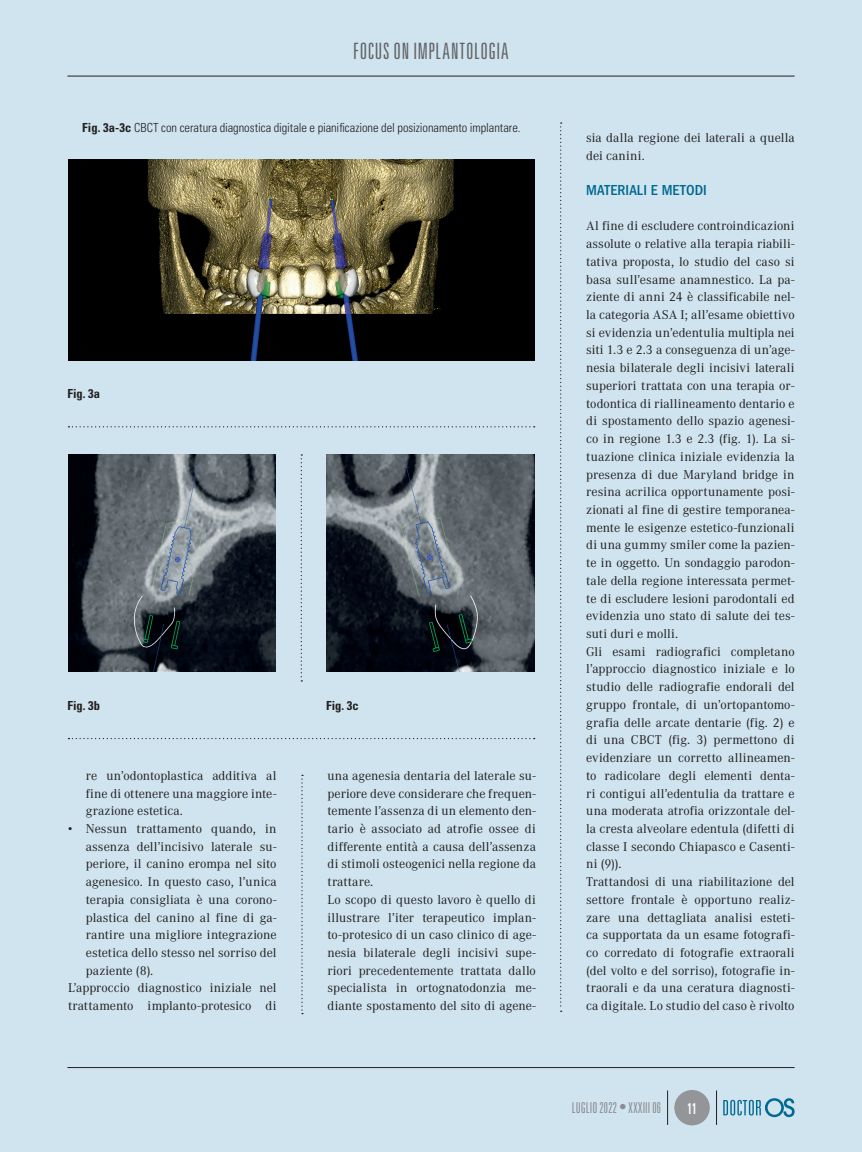
<style>
.page{position:relative;width:862px;height:1152px;background:#fff}
.page>*{position:absolute;margin:0;border:0;box-sizing:border-box;transform-origin:0 0}
.t1{font:300 ultra-condensed 22.5px "Univers";letter-spacing:.03em;color:#636366}
.t2{font:300 ultra-condensed 15px "Univers";letter-spacing:.01em;color:#8a8c8f}
.t3{font:500 condensed 15px "ITC Franklin Gothic Std";letter-spacing:.01em;color:#006991}
.t4{font:ultra-condensed 15px "Univers";color:#fff}
.t5{font:12.5px/17.8px "Corporate ABQ";color:#231f20}
.t6{font:300 condensed 12.5px "Univers";letter-spacing:-.005em;color:#231f20}
.t7{font:700 condensed 12.5px "Univers";letter-spacing:.01em;color:#231f20}
.s1{font-weight:700}
</style>
<div class="page">
<div style="left:0;top:0;width:861px;height:1152px;background:#cfe4ee"></div>
<hr style="left:67px;top:76px;width:727px;height:1px;background:#231f20">
<hr style="left:67px;top:1067px;width:727px;height:1px;background:#231f20">
<div style="left:674px;top:1090px;width:35px;height:35px;background:#939598;border-radius:50%"></div>
<svg style="left:723px;top:1098px;width:71px;height:19px"></svg>
<hr style="left:716px;top:1090px;width:1px;height:34px;background:#231f20">
<hr style="left:667px;top:1090px;width:1px;height:34px;background:#231f20">
<svg style="left:300px;top:454px;width:2px;height:227px"></svg>
<svg style="left:560px;top:122px;width:1px;height:890px"></svg>
<svg style="left:301px;top:774px;width:2px;height:240px"></svg>
<div style="left:68px;top:159px;width:466px;height:202px;background:#000001"></div>
<img style="left:147px;top:159px;width:307px;height:202px">
<svg style="left:68px;top:426px;width:466px;height:1px"></svg>
<svg style="left:68px;top:738px;width:466px;height:1px"></svg>
<img style="left:68px;top:454px;width:207px;height:217px">
<img style="left:326px;top:454px;width:208px;height:217px">
<h1 class="t1" style="left:353px;top:39px;width:157px">FOCUS ON IMPLANTOLOGIA</h1>
<p class="t6" style="left:82px;top:120px;width:439px"><span class="s1">Fig. 3a-3c</span> CBCT con ceratura diagnostica digitale e pianificazione del posizionamento implantare.</p>
<p class="t7" style="left:67px;top:386px;width:34px">Fig. 3a</p>
<p class="t7" style="left:67px;top:698px;width:34px">Fig. 3b</p>
<p class="t7" style="left:326px;top:698px;width:34px">Fig. 3c</p>
<p class="t5" style="left:86px;top:766px;width:192px;text-align:justify">re un’odontoplastica additiva al fine di ottenere una maggiore inte&shy;grazione estetica.</p>
<p class="t5" style="left:68px;top:820px;width:210px">• Nessun trattamento quando, in</p>
<p class="t5" style="left:86px;top:837px;width:192px">assenza dell’incisivo laterale su-</p>
<p class="t5" style="left:86px;top:855px;width:192px">periore, il canino erompa nel sito</p>
<p class="t5" style="left:86px;top:873px;width:192px">agenesico. In questo caso, l’unica</p>
<p class="t5" style="left:86px;top:890px;width:192px">terapia consigliata è una corono-</p>
<p class="t5" style="left:86px;top:908px;width:192px">plastica del canino al fine di ga-</p>
<p class="t5" style="left:86px;top:926px;width:192px">rantire una migliore integrazione</p>
<p class="t5" style="left:86px;top:944px;width:192px">estetica dello stesso nel sorriso del</p>
<p class="t5" style="left:86px;top:961px;width:69px">paziente (8).</p>
<p class="t5" style="left:68px;top:979px;width:210px">L’approccio diagnostico iniziale nel</p>
<p class="t5" style="left:68px;top:997px;width:210px">trattamento implanto-protesico di</p>
<p class="t5" style="left:327px;top:766px;width:210px">una agenesia dentaria del laterale su&shy;periore deve considerare che frequen&shy;temente l’assenza di un elemento den&shy;tario è associato ad atrofie ossee di differente entità a causa dell’assenza di stimoli osteogenici nella regione da trattare.<br>Lo scopo di questo lavoro è quello di illustrare l’iter terapeutico implan&shy;to-protesico di un caso clinico di age&shy;nesia bilaterale degli incisivi supe&shy;riori precedentemente trattata dallo specialista in ortognatodonzia me&shy;diante spostamento del sito di agene-</p>
<p class="t5" style="left:586px;top:129px;width:210px">sia dalla regione dei laterali a quella dei canini.</p>
<p class="t3" style="left:586px;top:181px;width:122px">MATERIALI E METODI</p>
<p class="t5" style="left:586px;top:217px;width:210px">Al fine di escludere controindicazioni assolute o relative alla terapia riabili&shy;tativa proposta, lo studio del caso si basa sull’esame anamnestico. La pa&shy;ziente di anni 24 è classificabile nel&shy;la categoria ASA I; all’esame obiettivo si evidenzia un’edentulia multipla nei siti 1.3 e 2.3 a conseguenza di un’age&shy;nesia bilaterale degli incisivi laterali superiori trattata con una terapia or&shy;todontica di riallineamento dentario e di spostamento dello spazio agenesi&shy;co in regione 1.3 e 2.3 (fig. 1). La si&shy;tuazione clinica iniziale evidenzia la presenza di due Maryland bridge in resina acrilica opportunamente posi&shy;zionati al fine di gestire temporanea&shy;mente le esigenze estetico-funzionali di una gummy smiler come la pazien&shy;te in oggetto. Un sondaggio parodon&shy;tale della regione interessata permet&shy;te di escludere lesioni parodontali ed evidenzia uno stato di salute dei tes&shy;suti duri e molli.<br>Gli esami radiografici completano l’approccio diagnostico iniziale e lo studio delle radiografie endorali del gruppo frontale, di un’ortopantomo&shy;grafia delle arcate dentarie (fig. 2) e di una CBCT (fig. 3) permettono di evidenziare un corretto allineamen&shy;to radicolare degli elementi denta&shy;ri contigui all’edentulia da trattare e una moderata atrofia orizzontale del&shy;la cresta alveolare edentula (difetti di classe I secondo Chiapasco e Casenti&shy;ni (9)).<br>Trattandosi di una riabilitazione del settore frontale è opportuno realiz&shy;zare una dettagliata analisi esteti&shy;ca supportata da un esame fotografi&shy;co corredato di fotografie extraorali (del volto e del sorriso), fotografie in&shy;traorali e da una ceratura diagnosti&shy;ca digitale. Lo studio del caso è rivolto</p>
<p class="t2" style="left:571px;top:1100px;width:90px">LUGLIO 2022 • XXXIII 06</p>
<p class="t4" style="left:686px;top:1100px;width:12px">11</p>
</div>
